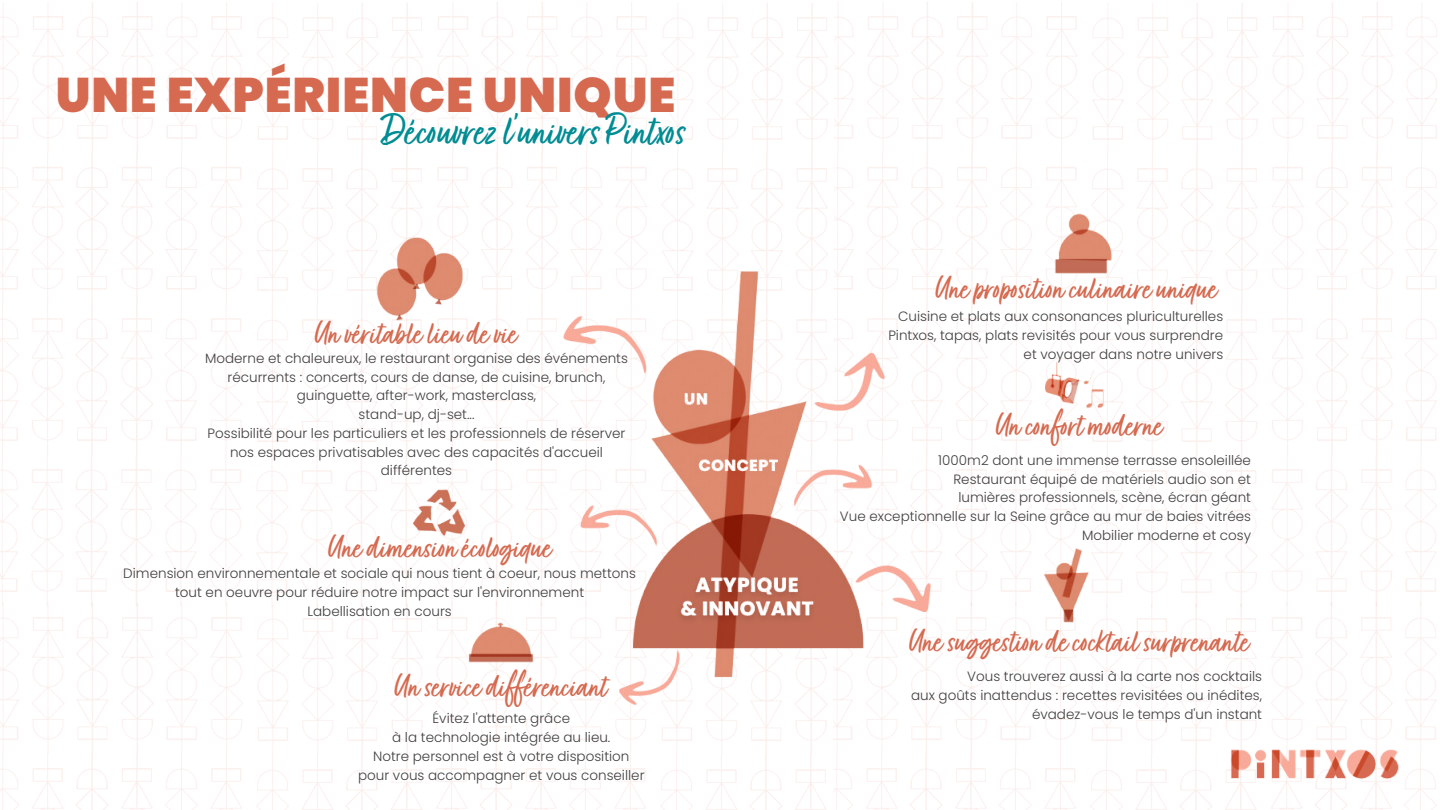
<style>
.page{position:relative;width:1440px;height:810px;background:#fff}
.page>*{position:absolute;margin:0;border:0;box-sizing:border-box;transform-origin:0 0}
.t1{font:50px "Fave Script";color:#008c93}
.t2{font:900 48.5px "Poppins";letter-spacing:.015em;color:#d56a50}
.t3{font:38px "Fave Script";color:#d56a50}
.t4{font:300 13.5px/18.8px "Poppins";color:#404040;text-align:center}
</style>
<div class="page">
<img style="left:1194px;top:742px;width:243px;height:68px">
<img style="left:215px;top:70px;width:1036px;height:711px">
<p class="t2" style="left:56px;top:61px;width:621px">UNE EXPÉRIENCE UNIQUE</p>
<p class="t1" style="left:381px;top:108px;width:306px">Découvrez l'universPintxos</p>
<p class="t3" style="left:315px;top:316px;width:204px">Unvéritable lieude vie</p>
<p class="t4" style="left:205px;top:349px;width:424px">Moderne et chaleureux, le restaurant organise des événements récurrents : concerts, cours de danse, de cuisine, brunch, guinguette, after-work, masterclass,</p>
<p class="t4" style="left:359px;top:405px;width:117px">stand-up, dj-set...</p>
<p class="t4" style="left:208px;top:424px;width:419px">Possibilité pour les particuliers et les professionnels de réserver nos espaces privatisables avec des capacités d'accueil différentes</p>
<p class="t3" style="left:329px;top:530px;width:225px">Unedimensionécologique</p>
<p class="t4" style="left:123px;top:564px;width:514px">Dimension environnementale et sociale qui nous tient à coeur, nous mettons</p>
<p class="t4" style="left:175px;top:583px;width:411px">tout en oeuvre pour réduire notre impact sur l'environnement</p>
<p class="t4" style="left:308px;top:602px;width:146px">Labellisation en cours</p>
<p class="t3" style="left:395px;top:669px;width:214px">Unservicedifférenciant</p>
<p class="t4" style="left:433px;top:709px;width:139px">Évitez l'attente grâce</p>
<p class="t4" style="left:392px;top:728px;width:220px">à la technologie intégrée au lieu.</p>
<p class="t4" style="left:373px;top:747px;width:258px">Notre personnel est à votre disposition</p>
<p class="t4" style="left:358px;top:765px;width:288px">pour vous accompagner et vous conseiller</p>
<p class="t3" style="left:936px;top:271px;width:283px">Unepropositionculinaireunique</p>
<p class="t4" style="left:898px;top:307px;width:327px">Cuisine et plats aux consonances pluriculturelles</p>
<p class="t4" style="left:888px;top:326px;width:336px">Pintxos, tapas, plats revisités pour vous surprendre</p>
<p class="t4" style="left:1024px;top:345px;width:201px">et voyager dans notre univers</p>
<p class="t3" style="left:996px;top:408px;width:169px">Unconfort moderne</p>
<p class="t4" style="left:938px;top:451px;width:314px">1000m2 dont une immense terrasse ensoleillée</p>
<p class="t4" style="left:953px;top:469px;width:299px">Restaurant équipé de matériels audio son et</p>
<p class="t4" style="left:958px;top:488px;width:294px">lumières professionnels, scène, écran géant</p>
<p class="t4" style="left:840px;top:507px;width:413px">Vue exceptionnelle sur la Seine grâce au mur de baies vitrées</p>
<p class="t4" style="left:1082px;top:526px;width:170px">Mobilier moderne et cosy</p>
<p class="t3" style="left:909px;top:624px;width:342px">Une suggestionde cocktail surprenante</p>
<p class="t4" style="left:967px;top:667px;width:296px">Vous trouverez aussi à la carte nos cocktails</p>
<p class="t4" style="left:911px;top:686px;width:353px">aux goûts inattendus : recettes revisitées ou inédites,</p>
<p class="t4" style="left:1032px;top:705px;width:232px">évadez-vous le temps d'un instant</p>
</div>
